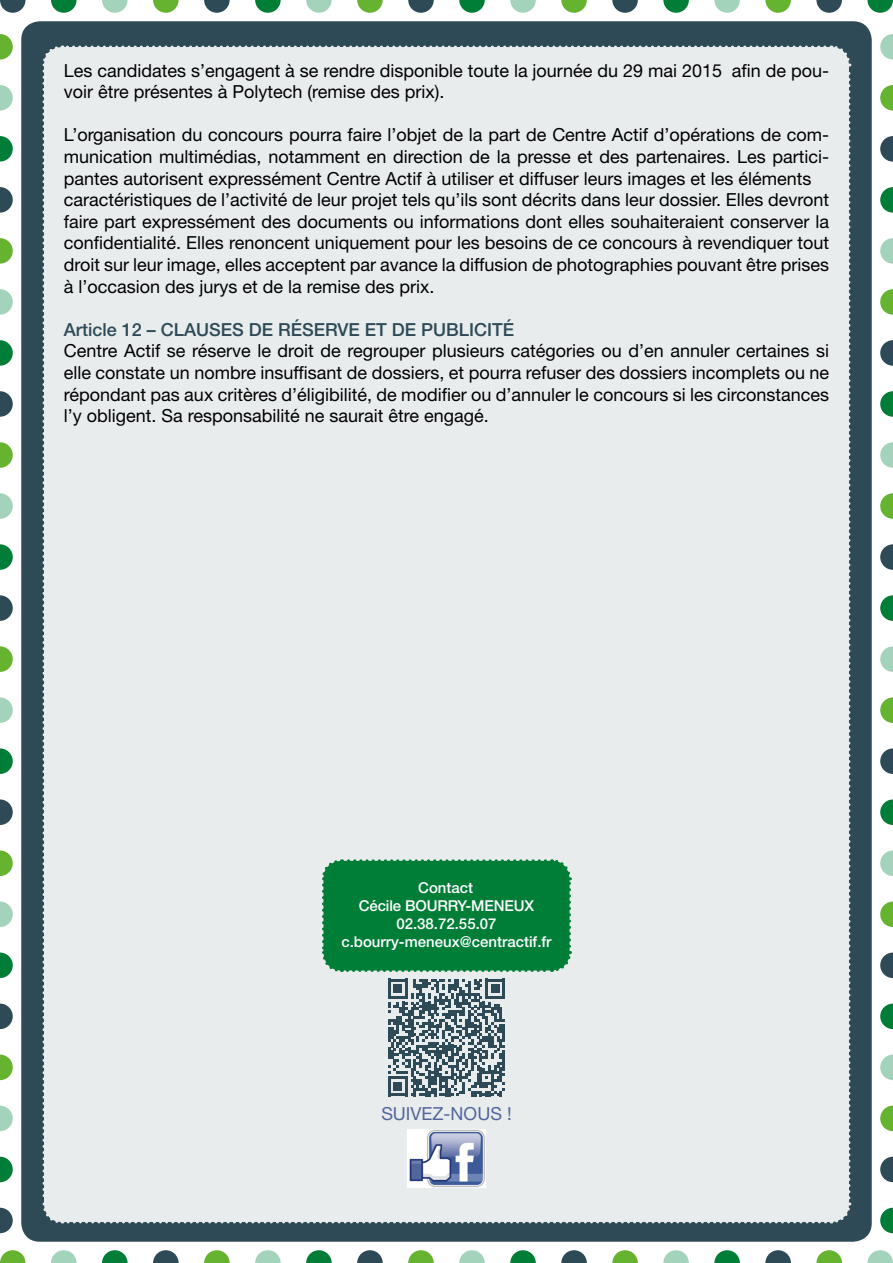
<style>
.page{position:relative;width:893px;height:1263px;background:#fff}
.page>*{position:absolute;margin:0;border:0;box-sizing:border-box;transform-origin:0 0}
.t1{font:18px/21.6px "Helvetica Neue LT Std";color:#000}
.t2{font:500 18px "Helvetica Neue LT Std";color:#2d4a56}
.t3{font:18px "Helvetica Neue LT Std";color:#52669b}
.t4{font:500 15px/18px "Helvetica Neue LT Std";color:#fff;text-align:center}
</style>
<div class="page">
<div style="left:22px;top:22px;width:849px;height:1219px;background:#2d4a56;border-radius:18px"></div>
<svg style="left:867px;top:0;width:26px;height:13px"></svg>
<svg style="left:816px;top:0;width:26px;height:13px"></svg>
<svg style="left:765px;top:0;width:26px;height:13px"></svg>
<svg style="left:714px;top:0;width:26px;height:13px"></svg>
<svg style="left:663px;top:0;width:26px;height:13px"></svg>
<svg style="left:612px;top:0;width:26px;height:13px"></svg>
<svg style="left:561px;top:0;width:26px;height:13px"></svg>
<svg style="left:510px;top:0;width:26px;height:13px"></svg>
<svg style="left:459px;top:0;width:26px;height:13px"></svg>
<svg style="left:408px;top:0;width:26px;height:13px"></svg>
<svg style="left:357px;top:0;width:26px;height:13px"></svg>
<svg style="left:306px;top:0;width:26px;height:13px"></svg>
<svg style="left:255px;top:0;width:26px;height:13px"></svg>
<svg style="left:204px;top:0;width:26px;height:13px"></svg>
<svg style="left:153px;top:0;width:26px;height:13px"></svg>
<svg style="left:102px;top:0;width:26px;height:13px"></svg>
<svg style="left:51px;top:0;width:26px;height:13px"></svg>
<svg style="left:0;top:0;width:26px;height:13px"></svg>
<svg style="left:867px;top:1250px;width:26px;height:13px"></svg>
<svg style="left:816px;top:1250px;width:26px;height:13px"></svg>
<svg style="left:765px;top:1250px;width:26px;height:13px"></svg>
<svg style="left:714px;top:1250px;width:26px;height:13px"></svg>
<svg style="left:663px;top:1250px;width:26px;height:13px"></svg>
<svg style="left:612px;top:1250px;width:26px;height:13px"></svg>
<svg style="left:561px;top:1250px;width:26px;height:13px"></svg>
<svg style="left:510px;top:1250px;width:26px;height:13px"></svg>
<svg style="left:459px;top:1250px;width:26px;height:13px"></svg>
<svg style="left:408px;top:1250px;width:26px;height:13px"></svg>
<svg style="left:357px;top:1250px;width:26px;height:13px"></svg>
<svg style="left:306px;top:1250px;width:26px;height:13px"></svg>
<svg style="left:255px;top:1250px;width:26px;height:13px"></svg>
<svg style="left:204px;top:1250px;width:26px;height:13px"></svg>
<svg style="left:153px;top:1250px;width:26px;height:13px"></svg>
<svg style="left:102px;top:1250px;width:26px;height:13px"></svg>
<svg style="left:51px;top:1250px;width:26px;height:13px"></svg>
<svg style="left:0;top:1250px;width:26px;height:13px"></svg>
<svg style="left:880px;top:799px;width:13px;height:26px"></svg>
<svg style="left:880px;top:748px;width:13px;height:26px"></svg>
<svg style="left:880px;top:697px;width:13px;height:26px"></svg>
<svg style="left:880px;top:646px;width:13px;height:26px"></svg>
<svg style="left:880px;top:595px;width:13px;height:26px"></svg>
<svg style="left:880px;top:544px;width:13px;height:26px"></svg>
<svg style="left:880px;top:493px;width:13px;height:26px"></svg>
<svg style="left:880px;top:442px;width:13px;height:26px"></svg>
<svg style="left:880px;top:391px;width:13px;height:26px"></svg>
<svg style="left:880px;top:340px;width:13px;height:26px"></svg>
<svg style="left:880px;top:289px;width:13px;height:26px"></svg>
<svg style="left:880px;top:238px;width:13px;height:26px"></svg>
<svg style="left:880px;top:187px;width:13px;height:26px"></svg>
<svg style="left:880px;top:136px;width:13px;height:26px"></svg>
<svg style="left:880px;top:85px;width:13px;height:26px"></svg>
<svg style="left:880px;top:34px;width:13px;height:26px"></svg>
<svg style="left:880px;top:1157px;width:13px;height:25px"></svg>
<svg style="left:880px;top:1106px;width:13px;height:25px"></svg>
<svg style="left:880px;top:1054px;width:13px;height:26px"></svg>
<svg style="left:880px;top:1003px;width:13px;height:26px"></svg>
<svg style="left:880px;top:952px;width:13px;height:26px"></svg>
<svg style="left:880px;top:901px;width:13px;height:26px"></svg>
<svg style="left:880px;top:850px;width:13px;height:26px"></svg>
<svg style="left:880px;top:1208px;width:13px;height:25px"></svg>
<svg style="left:0;top:1208px;width:13px;height:25px"></svg>
<svg style="left:0;top:1157px;width:13px;height:25px"></svg>
<svg style="left:0;top:1106px;width:13px;height:25px"></svg>
<svg style="left:0;top:1054px;width:13px;height:26px"></svg>
<svg style="left:0;top:1003px;width:13px;height:26px"></svg>
<svg style="left:0;top:952px;width:13px;height:26px"></svg>
<svg style="left:0;top:901px;width:13px;height:26px"></svg>
<svg style="left:0;top:850px;width:13px;height:26px"></svg>
<svg style="left:0;top:799px;width:13px;height:26px"></svg>
<svg style="left:0;top:748px;width:13px;height:26px"></svg>
<svg style="left:0;top:697px;width:13px;height:26px"></svg>
<svg style="left:0;top:646px;width:13px;height:26px"></svg>
<svg style="left:0;top:595px;width:13px;height:26px"></svg>
<svg style="left:0;top:544px;width:13px;height:26px"></svg>
<svg style="left:0;top:493px;width:13px;height:26px"></svg>
<svg style="left:0;top:442px;width:13px;height:26px"></svg>
<svg style="left:0;top:391px;width:13px;height:26px"></svg>
<svg style="left:0;top:340px;width:13px;height:26px"></svg>
<svg style="left:0;top:289px;width:13px;height:26px"></svg>
<svg style="left:0;top:238px;width:13px;height:26px"></svg>
<svg style="left:0;top:187px;width:13px;height:26px"></svg>
<svg style="left:0;top:136px;width:13px;height:26px"></svg>
<svg style="left:0;top:85px;width:13px;height:26px"></svg>
<svg style="left:0;top:34px;width:13px;height:26px"></svg>
<div style="left:42px;top:45px;width:810px;height:1179px;background:#e9eced"></div>
<p class="t1" style="left:64px;top:59px;width:767px">Les candidates s’engagent à se rendre disponible toute la journée du 29 mai 2015 afin de pou&shy;voir être présentes à Polytech (remise des prix).</p>
<p class="t1" style="left:64px;top:124px;width:767px">L’organisation du concours pourra faire l’objet de la part de Centre Actif d’opérations de com&shy;munication multimédias, notamment en direction de la presse et des partenaires. Les partici&shy;pantes autorisent expressément Centre Actif à utiliser et diffuser leurs images et les éléments caractéristiques de l’activité de leur projet tels qu’ils sont décrits dans leur dossier. Elles devront faire part expressément des documents ou informations dont elles souhaiteraient conserver la confidentialité. Elles renoncent uniquement pour les besoins de ce concours à revendiquer tout droit sur leur image, elles acceptent par avance la diffusion de photographies pouvant être prises à l’occasion des jurys et de la remise des prix.</p>
<p class="t2" style="left:64px;top:319px;width:452px">Article 12 – CLAUSES DE RÉSERVE ET DE PUBLICITÉ</p>
<p class="t1" style="left:64px;top:340px;width:767px;text-align:justify">Centre Actif se réserve le droit de regrouper plusieurs catégories ou d’en annuler certaines si elle constate un nombre insuffisant de dossiers, et pourra refuser des dossiers incomplets ou ne répondant pas aux critères d’éligibilité, de modifier ou d’annuler le concours si les circonstances l’y obligent. Sa responsabilité ne saurait être engagé.</p>
<p class="t4" style="left:341px;top:878px;width:212px">Contact<br>Cécile BOURRY-MENEUX<br>02.38.72.55.07 c.bourry-meneux@centractif.fr</p>
<p class="t3" style="left:381px;top:1102px;width:132px">SUIVEZ-NOUS !</p>
</div>
